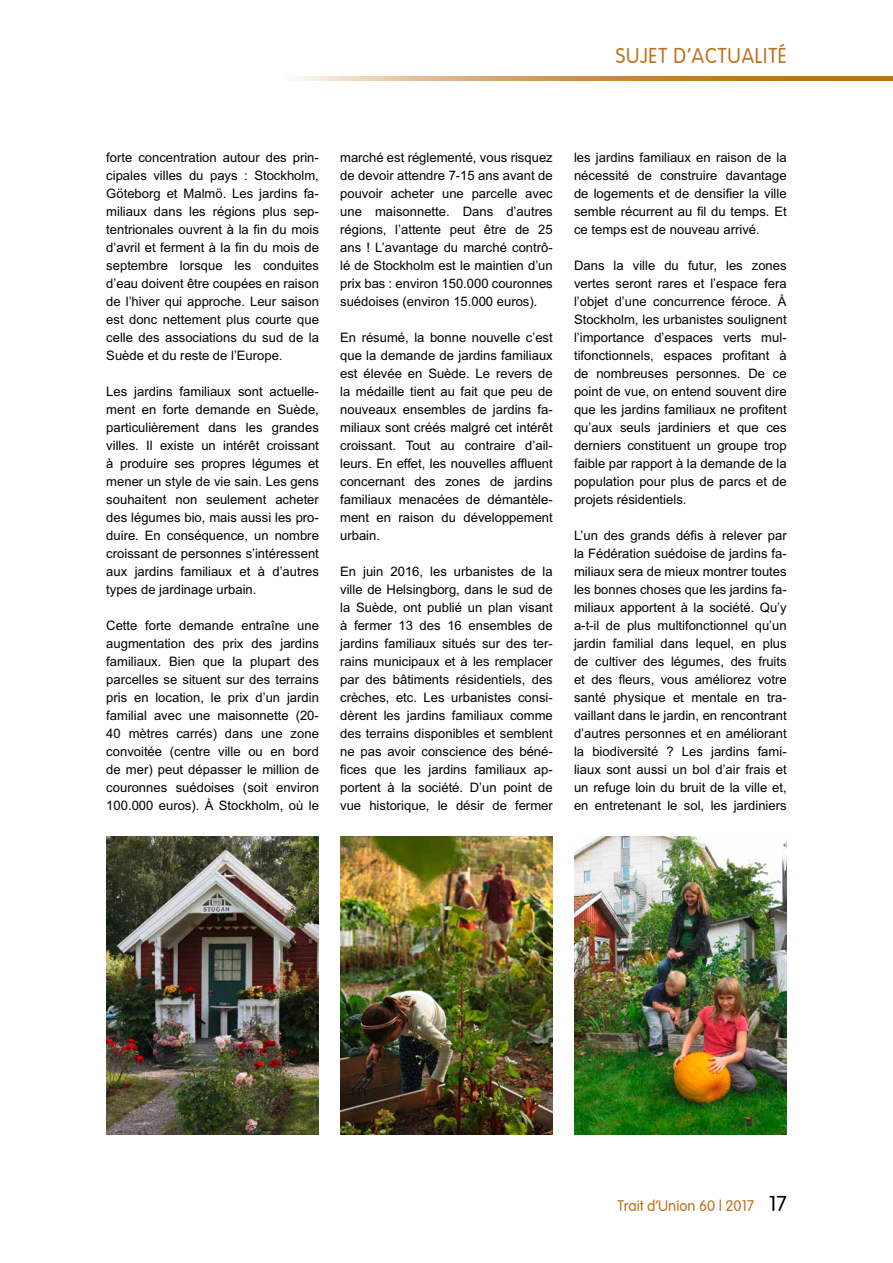
<style>
.page{position:relative;width:893px;height:1263px;background:#fff}
.page>*{position:absolute;margin:0;border:0;box-sizing:border-box;transform-origin:0 0}
.t1{font:21px "Vogue Plain";letter-spacing:.05em;color:#bc721c;scale:.95 1}
.t2{font:15px "Vogue Plain";color:#bc721c}
.t3{font:13.05px/18px "Arial";color:#000;text-align:justify}
.s1{font-size:21px;color:#000}
</style>
<div class="page">
<svg style="left:297px;top:77px;width:596px;height:4px;background:#ce9a5d"></svg>
<img style="left:340px;top:836px;width:213px;height:298px">
<img style="left:106px;top:836px;width:213px;height:298px">
<img style="left:574px;top:836px;width:213px;height:298px">
<h1 class="t1" style="left:616px;top:44px;width:181px">SUJET D’ACTUALITÉ</h1>
<p class="t3" style="left:106px;top:149px;width:214px">forte concentration autour des prin&shy;cipales villes du pays : Stockholm, Göteborg et Malmö. Les jardins fa&shy;miliaux dans les régions plus sep&shy;tentrionales ouvrent à la fin du mois d’avril et ferment à la fin du mois de septembre lorsque les conduites d’eau doivent être coupées en raison de l’hiver qui approche. Leur saison est donc nettement plus courte que celle des associations du sud de la Suède et du reste de l’Europe.</p>
<p class="t3" style="left:106px;top:383px;width:214px">Les jardins familiaux sont actuelle&shy;ment en forte demande en Suède, particulièrement dans les grandes villes. Il existe un intérêt croissant à produire ses propres légumes et mener un style de vie sain. Les gens souhaitent non seulement acheter des légumes bio, mais aussi les pro&shy;duire. En conséquence, un nombre croissant de personnes s’intéressent aux jardins familiaux et à d’autres types de jardinage urbain.</p>
<p class="t3" style="left:106px;top:617px;width:214px">Cette forte demande entraîne une augmentation des prix des jardins familiaux. Bien que la plupart des parcelles se situent sur des terrains pris en location, le prix d’un jardin familial avec une maisonnette (20- 40 mètres carrés) dans une zone convoitée (centre ville ou en bord de mer) peut dépasser le million de couronnes suédoises (soit environ 100.000 euros). À Stockholm, où le</p>
<p class="t3" style="left:340px;top:148px;width:214px">marché est réglementé, vous risquez de devoir attendre 7-15 ans avant de pouvoir acheter une parcelle avec une maisonnette. Dans d’autres régions, l’attente peut être de 25 ans ! L’avantage du marché contrô&shy;lé de Stockholm est le maintien d’un prix bas : environ 150.000 couronnes suédoises (environ 15.000 euros).</p>
<p class="t3" style="left:340px;top:329px;width:214px">En résumé, la bonne nouvelle c’est que la demande de jardins familiaux est élevée en Suède. Le revers de la médaille tient au fait que peu de nouveaux ensembles de jardins fa&shy;miliaux sont créés malgré cet intérêt croissant. Tout au contraire d’ail&shy;leurs. En effet, les nouvelles affluent concernant des zones de jardins familiaux menacées de démantèle&shy;ment en raison du développement urbain.</p>
<p class="t3" style="left:340px;top:563px;width:214px">En juin 2016, les urbanistes de la ville de Helsingborg, dans le sud de la Suède, ont publié un plan visant à fermer 13 des 16 ensembles de jardins familiaux situés sur des ter&shy;rains municipaux et à les remplacer par des bâtiments résidentiels, des crèches, etc. Les urbanistes consi&shy;dèrent les jardins familiaux comme des terrains disponibles et semblent ne pas avoir conscience des béné&shy;fices que les jardins familiaux ap&shy;portent à la société. D’un point de vue historique, le désir de fermer</p>
<p class="t3" style="left:574px;top:149px;width:214px">les jardins familiaux en raison de la nécessité de construire davantage de logements et de densifier la ville semble récurrent au fil du temps. Et ce temps est de nouveau arrivé.</p>
<p class="t3" style="left:574px;top:257px;width:214px">Dans la ville du futur, les zones vertes seront rares et l’espace fera l’objet d’une concurrence féroce. À Stockholm, les urbanistes soulignent l’importance d’espaces verts mul&shy;tifonctionnels, espaces profitant à de nombreuses personnes. De ce point de vue, on entend souvent dire que les jardins familiaux ne profitent qu’aux seuls jardiniers et que ces derniers constituent un groupe trop faible par rapport à la demande de la population pour plus de parcs et de projets résidentiels.</p>
<p class="t3" style="left:574px;top:526px;width:214px">L’un des grands défis à relever par la Fédération suédoise de jardins fa&shy;miliaux sera de mieux montrer toutes les bonnes choses que les jardins fa&shy;miliaux apportent à la société. Qu’y a-t-il de plus multifonctionnel qu’un jardin familial dans lequel, en plus de cultiver des légumes, des fruits et des fleurs, vous améliorez votre santé physique et mentale en tra&shy;vaillant dans le jardin, en rencontrant d’autres personnes et en améliorant la biodiversité ? Les jardins fami&shy;liaux sont aussi un bol d’air frais et un refuge loin du bruit de la ville et, en entretenant le sol, les jardiniers</p>
<p class="t2" style="left:617px;top:1197px;width:171px">Trait d’Union 60 | 2017 <span class="s1">17</span></p>
</div>
